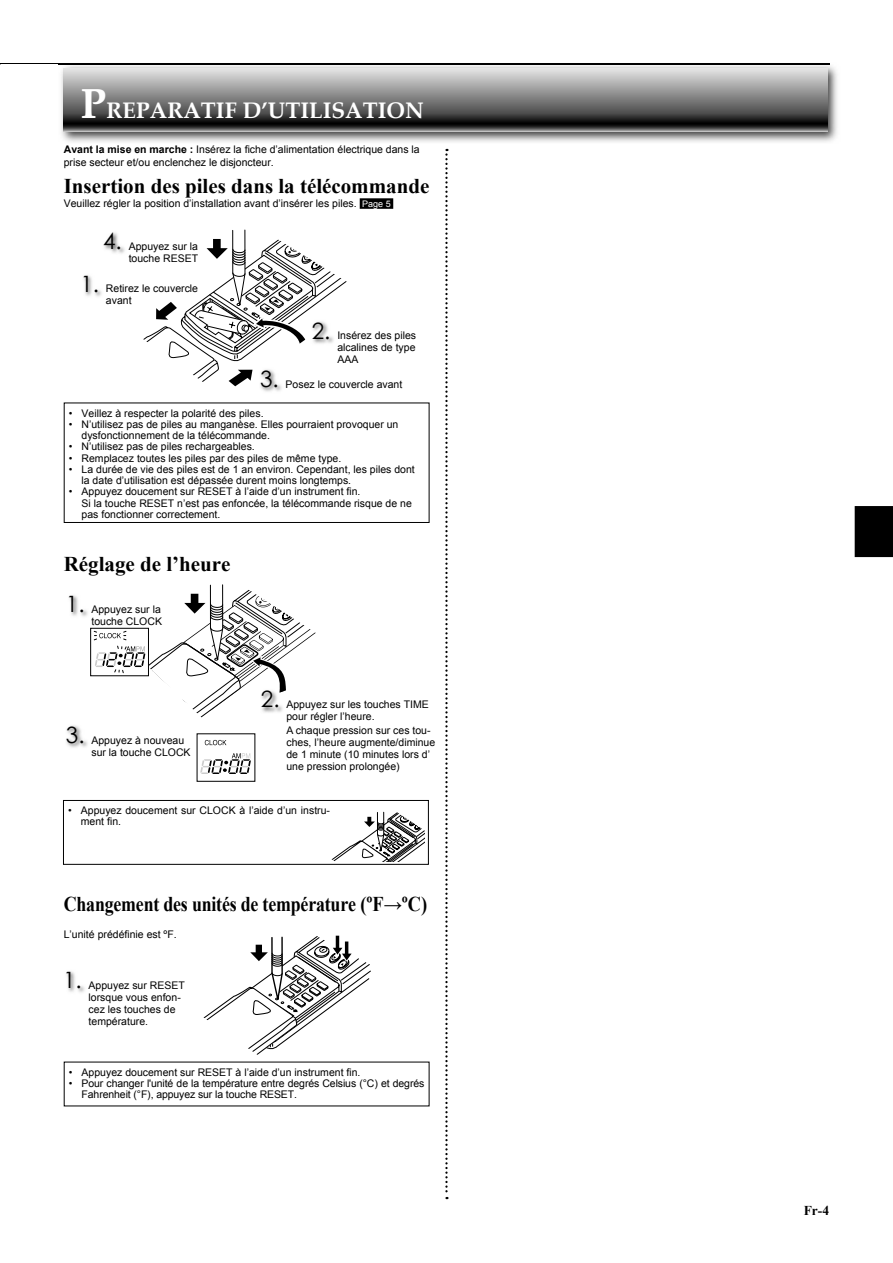
<style>
.page{position:relative;width:893px;height:1263px;background:#fff}
.page>*{position:absolute;margin:0;border:0;box-sizing:border-box;transform-origin:0 0}
.t1{font:700 22.5px "Palatino Linotype";color:#fff}
.t2{font:700 21px "Times New Roman";color:#000}
.t3{font:700 21px "Times New Roman";color:#000;scale:.85 1}
.t4{font:700 13.5px "Times New Roman";color:#000}
.t5{font:10.5px/12px "Arial";color:#000}
.s1{font-size:42px}
.s2{font-weight:700}
.s3{font-size:9px;color:#fff}
.s4{font-family:"Century Gothic";font-size:22.5px}
</style>
<div class="page">
<div style="left:855px;top:506px;width:38px;height:51px;background:#000"></div>
<hr style="left:0;top:63px;width:829px;height:1px;background:#000">
<svg style="left:445px;top:149px;width:3px;height:1050px"></svg>
<div style="left:64px;top:403px;width:365px;height:120px;border:1px solid #000"></div>
<div style="left:360px;top:198px;width:33px;height:11px;background:#000"></div>
<img style="left:58px;top:63px;width:779px;height:79px">
<img style="left:58px;top:63px;width:771px;height:1px">
<svg style="left:64px;top:68px;width:764px;height:64px;background:#7d7d7d"></svg>
<div style="left:63px;top:800px;width:366px;height:65px;border:1px solid #000"></div>
<svg style="left:331px;top:811px;width:93px;height:50px"></svg>
<svg style="left:205px;top:740px;width:21px;height:5px"></svg>
<svg style="left:200px;top:753px;width:51px;height:21px"></svg>
<img style="left:67px;top:971px;width:18px;height:22px">
<svg style="left:203px;top:935px;width:168px;height:120px"></svg>
<svg style="left:124px;top:230px;width:224px;height:173px"></svg>
<img style="left:84px;top:275px;width:18px;height:22px">
<img style="left:311px;top:320px;width:24px;height:25px">
<img style="left:259px;top:368px;width:24px;height:25px">
<img style="left:104px;top:231px;width:22px;height:24px">
<img style="left:70px;top:595px;width:18px;height:22px">
<img style="left:66px;top:725px;width:22px;height:23px">
<svg style="left:93px;top:584px;width:223px;height:134px"></svg>
<div style="left:90px;top:628px;width:59px;height:48px;border:1px solid #000"></div>
<h1 class="t1" style="left:81px;top:94px;width:345px"><span class="s1">P</span>REPARATIF D’UTILISATION</h1>
<p class="t5" style="left:64px;top:142px;width:357px;line-height:13.5px"><span class="s2">Avant la mise en marche :</span> Insérez la fiche d’alimentation électrique dans la prise secteur et/ou enclenchez le disjoncteur.</p>
<h2 class="t2" style="left:64px;top:172px;width:367px">Insertion des piles dans la télécommande</h2>
<p class="t5" style="left:64px;top:197px;width:328px">Veuillez régler la position d’installation avant d’insérer les piles. <span class="s3">Page 5</span></p>
<p class="t5" style="left:103px;top:240px;width:96px;text-align:right"><span class="s4">4.</span> Appuyez sur la touche RESET</p>
<p class="t5" style="left:106px;top:282px;width:94px;text-indent:-26px"><span class="s4">1.</span> Retirez le couvercle avant</p>
<p class="t5" style="left:337px;top:330px;width:80px;text-align:justify;text-indent:-26px"><span class="s4">2.</span> Insérez des piles alcalines de type AAA</p>
<p class="t5" style="left:260px;top:378px;width:144px"><span class="s4">3.</span> Posez le couvercle avant</p>
<p class="t5" style="left:69px;top:407px;width:196px">• Veillez à respecter la polarité des piles.</p>
<p class="t5" style="left:82px;top:419px;width:318px;line-height:11.2px;text-indent:-13px">• N’utilisez pas de piles au manganèse. Elles pourraient provoquer un dysfonctionnement de la télécommande.</p>
<p class="t5" style="left:69px;top:441px;width:188px">• N’utilisez pas de piles rechargeables.</p>
<p class="t5" style="left:69px;top:452px;width:274px">• Remplacez toutes les piles par des piles de même type.</p>
<p class="t5" style="left:82px;top:464px;width:335px;line-height:11.2px;text-indent:-13px">• La durée de vie des piles est de 1 an environ. Cependant, les piles dont la date d’utilisation est dépassée durent moins longtemps.</p>
<p class="t5" style="left:82px;top:486px;width:332px;line-height:11.2px;text-indent:-13px">• Appuyez doucement sur RESET à l’aide d’un instrument fin.<br>Si la touche RESET n’est pas enfoncée, la télécommande risque de ne pas fonctionner correctement.</p>
<h2 class="t2" style="left:64px;top:549px;width:168px">Réglage de l’heure</h2>
<p class="t5" style="left:66px;top:603px;width:98px;text-align:right"><span class="s4">1.</span> Appuyez sur la touche CLOCK</p>
<p class="t5" style="left:91px;top:734px;width:101px;text-indent:-26px"><span class="s4">3.</span> Appuyez à nouveau sur la touche CLOCK</p>
<p class="t5" style="left:286px;top:698px;width:144px;text-indent:-26px"><span class="s4">2.</span> Appuyez sur les touches TIME pour régler l’heure.</p>
<p class="t5" style="left:286px;top:724px;width:150px">A chaque pression sur ces tou&shy;ches, l’heure augmente/diminue de 1 minute (10 minutes lors d’ une pression prolongée)</p>
<p class="t5" style="left:81px;top:805px;width:251px;line-height:11.2px;text-indent:-13px">• Appuyez doucement sur CLOCK à l’aide d’un instru&shy;ment fin.</p>
<h2 class="t3" style="left:64px;top:889px;width:429px">Changement des unités de température (ºF→ºC)</h2>
<p class="t5" style="left:64px;top:928px;width:114px">L’unité prédéfinie est ºF.</p>
<p class="t5" style="left:89px;top:979px;width:98px;text-indent:-26px"><span class="s4">1.</span> Appuyez sur RESET lorsque vous enfon&shy;cez les touches de température.</p>
<p class="t5" style="left:69px;top:1066px;width:293px">• Appuyez doucement sur RESET à l’aide d’un instrument fin.</p>
<p class="t5" style="left:82px;top:1078px;width:344px;line-height:11.2px;text-indent:-13px">• Pour changer l'unité de la température entre degrés Celsius (°C) et degrés<br>Fahrenheit (°F), appuyez sur la touche RESET.</p>
<p class="t4" style="left:804px;top:1201px;width:27px">Fr-4</p>
</div>
